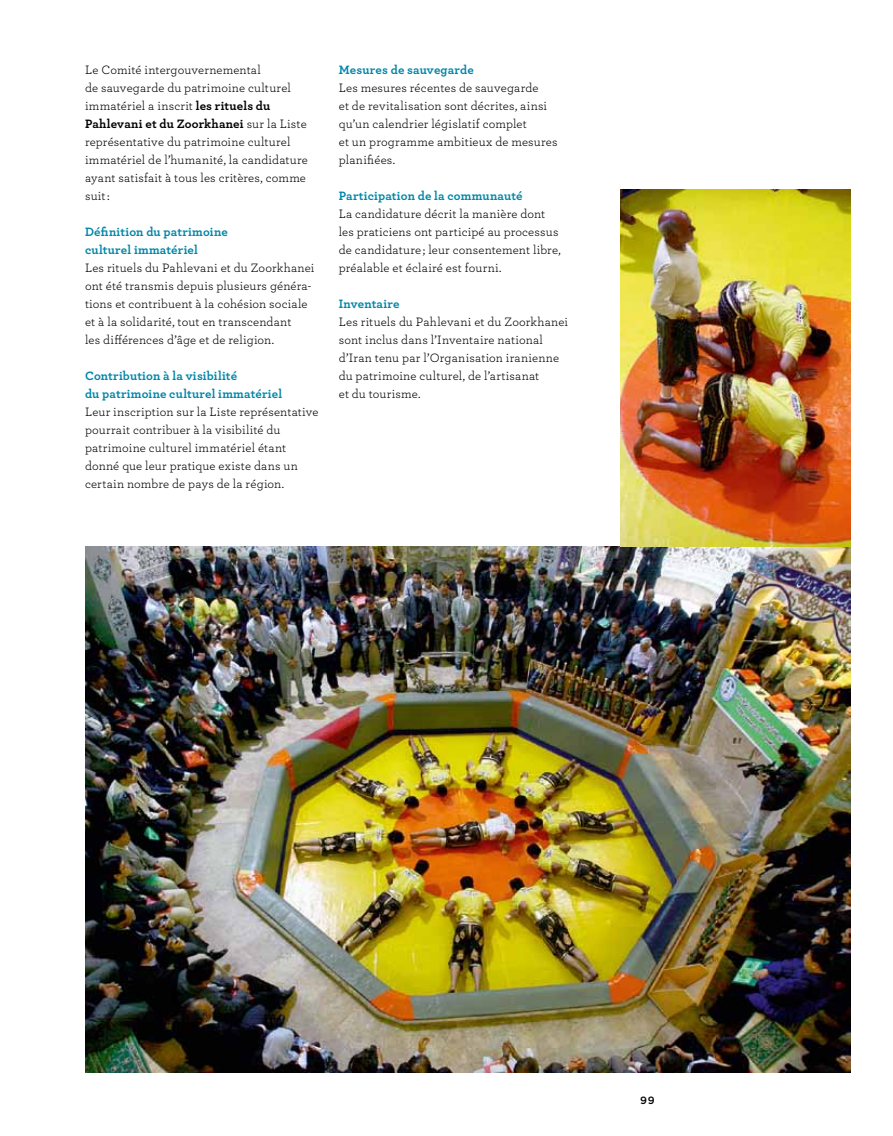
<style>
.page{position:relative;width:893px;height:1136px;background:#fff}
.page>*{position:absolute;margin:0;border:0;box-sizing:border-box;transform-origin:0 0}
.t1{font:12.75px/18px "Archer";letter-spacing:.015em;color:#000}
.t2{font:700 12.75px/18px "Archer";letter-spacing:.01em;color:#0086a8}
.t3{font:500 10.5px "Gotham";color:#000}
.s1{font-weight:700}
</style>
<div class="page">
<img style="left:85px;top:547px;width:765px;height:524px">
<img style="left:620px;top:190px;width:230px;height:357px">
<p class="t1" style="left:85px;top:60px;width:224px">Le Comité intergouvernemental<br>de sauvegarde du patrimoine culturel immatériel a inscrit <span class="s1">les rituels du Pahlevani et du Zoorkhanei</span> sur la Liste représentative du patrimoine culturel immatériel de l’humanité, la candidature ayant satisfait à tous les critères, comme suit :</p>
<p class="t2" style="left:85px;top:222px;width:144px">Définition du patrimoine culturel immatériel</p>
<p class="t1" style="left:85px;top:258px;width:231px">Les rituels du Pahlevani et du Zoorkhanei ont été transmis depuis plusieurs généra&shy;tions et contribuent à la cohésion sociale et à la solidarité, tout en transcendant<br>les différences d’âge et de religion.</p>
<p class="t2" style="left:85px;top:366px;width:199px">Contribution à la visibilité<br>du patrimoine culturel immatériel</p>
<p class="t1" style="left:85px;top:402px;width:235px">Leur inscription sur la Liste représentative pourrait contribuer à la visibilité du patrimoine culturel immatériel étant donné que leur pratique existe dans un certain nombre de pays de la région.</p>
<p class="t2" style="left:339px;top:60px;width:137px">Mesures de sauvegarde</p>
<p class="t1" style="left:339px;top:78px;width:220px">Les mesures récentes de sauvegarde<br>et de revitalisation sont décrites, ainsi qu’un calendrier législatif complet<br>et un programme ambitieux de mesures planifiées.</p>
<p class="t2" style="left:339px;top:186px;width:185px">Participation de la communauté</p>
<p class="t1" style="left:339px;top:204px;width:223px">La candidature décrit la manière dont les praticiens ont participé au processus de candidature ; leur consentement libre, préalable et éclairé est fourni.</p>
<p class="t2" style="left:339px;top:294px;width:62px">Inventaire</p>
<p class="t1" style="left:339px;top:312px;width:231px">Les rituels du Pahlevani et du Zoorkhanei sont inclus dans l’Inventaire national d’Iran tenu par l’Organisation iranienne du patrimoine culturel, de l’artisanat<br>et du tourisme.</p>
<p class="t3" style="left:640px;top:1093px;width:16px">99</p>
</div>
